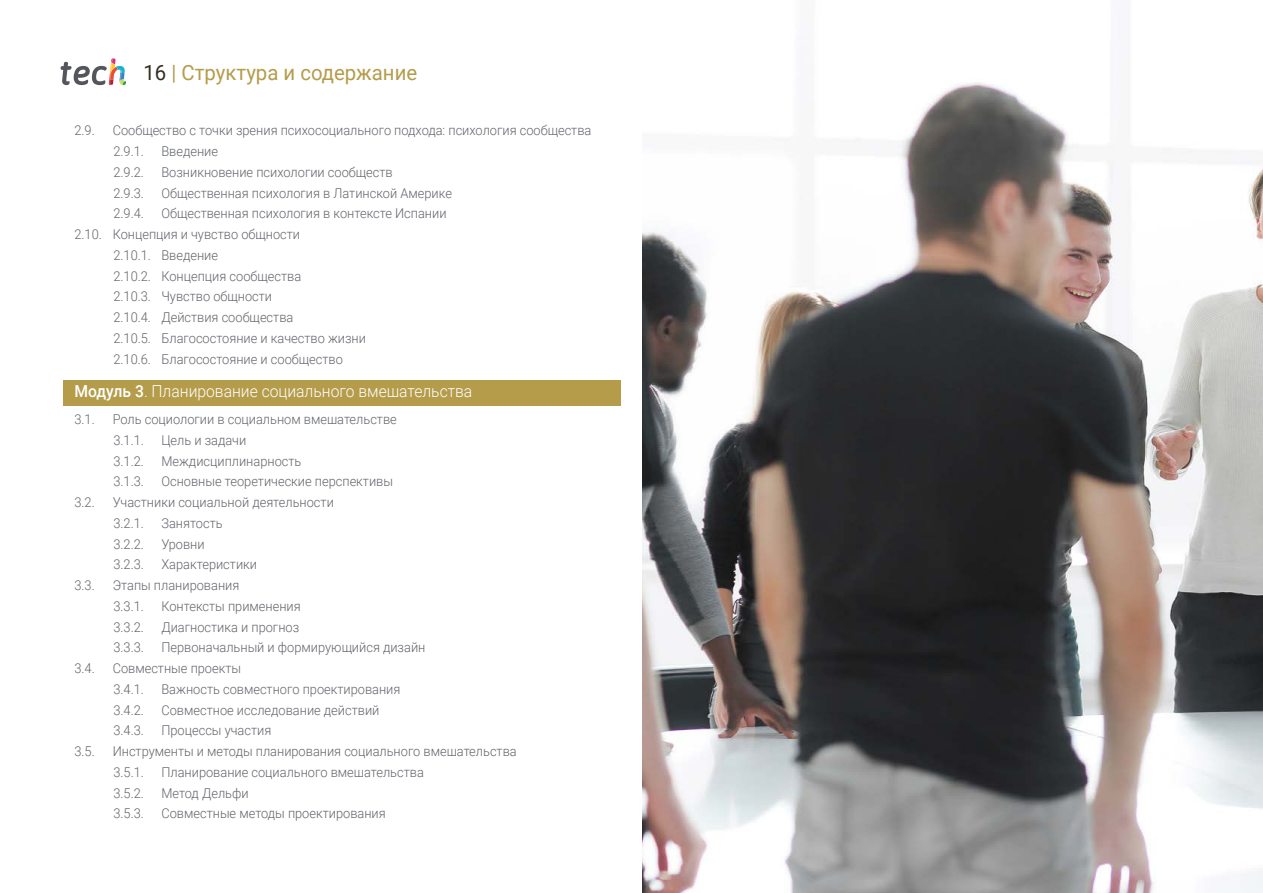
<style>
.page{position:relative;width:1263px;height:893px;background:#fff}
.page>*{position:absolute;margin:0;border:0;box-sizing:border-box;transform-origin:0 0}
.t1{font:21px "Roboto";color:#b49c4b}
.t2{font:300 16.5px "Roboto";color:#fff;scale:.95 1}
.t3{font:300 13.5px/20.7px "Roboto";color:#61646a;scale:.95 1}
.s1{color:#312e20}
.s2{font-weight:500}
</style>
<div class="page">
<svg style="left:61px;top:58px;width:65px;height:28px"></svg>
<div style="left:63px;top:380px;width:558px;height:25px;background:#b49c4b"></div>
<img style="left:642px;top:82px;width:621px;height:811px">
<h1 class="t1" style="left:144px;top:57px;width:275px"><span class="s1">16</span> | Структура и содержание</h1>
<p class="t3" style="left:74px;top:120px;width:23px">2.9.</p>
<p class="t3" style="left:113px;top:120px;width:505px">Сообщество с точки зрения психосоциального подхода: психология сообщества<br>2.9.1.</p>
<p class="t3" style="left:161px;top:141px;width:61px">Введение</p>
<p class="t3" style="left:113px;top:161px;width:34px">2.9.2.</p>
<p class="t3" style="left:161px;top:161px;width:245px">Возникновение психологии сообществ</p>
<p class="t3" style="left:113px;top:182px;width:34px">2.9.3.</p>
<p class="t3" style="left:161px;top:182px;width:307px">Общественная психология в Латинской Америке</p>
<p class="t3" style="left:113px;top:203px;width:34px">2.9.4.</p>
<p class="t3" style="left:161px;top:203px;width:302px">Общественная психология в контексте Испании</p>
<p class="t3" style="left:74px;top:224px;width:239px">2.10. Концепция и чувство общности</p>
<p class="t3" style="left:113px;top:244px;width:112px">2.10.1. Введение</p>
<p class="t3" style="left:113px;top:265px;width:199px">2.10.2. Концепция сообщества</p>
<p class="t3" style="left:113px;top:286px;width:169px">2.10.3. Чувство общности</p>
<p class="t3" style="left:113px;top:307px;width:191px">2.10.4. Действия сообщества</p>
<p class="t3" style="left:113px;top:327px;width:267px">2.10.5. Благосостояние и качество жизни</p>
<p class="t3" style="left:113px;top:348px;width:243px">2.10.6. Благосостояние и сообщество</p>
<p class="t2" style="left:74px;top:379px;width:420px"><span class="s2">Модуль 3</span>. Планирование социального вмешательства</p>
<p class="t3" style="left:74px;top:408px;width:23px">3.1.</p>
<p class="t3" style="left:113px;top:408px;width:301px">Роль социологии в социальном вмешательстве<br>3.1.1.</p>
<p class="t3" style="left:161px;top:429px;width:91px">Цель и задачи</p>
<p class="t3" style="left:113px;top:450px;width:34px">3.1.2.</p>
<p class="t3" style="left:161px;top:450px;width:149px">Междисциплинарность</p>
<p class="t3" style="left:113px;top:471px;width:34px">3.1.3.</p>
<p class="t3" style="left:161px;top:471px;width:245px">Основные теоретические перспективы</p>
<p class="t3" style="left:74px;top:491px;width:23px">3.2.</p>
<p class="t3" style="left:113px;top:491px;width:234px">Участники социальной деятельности<br>3.2.1.</p>
<p class="t3" style="left:161px;top:512px;width:66px">Занятость</p>
<p class="t3" style="left:113px;top:533px;width:34px">3.2.2.</p>
<p class="t3" style="left:161px;top:533px;width:47px">Уровни</p>
<p class="t3" style="left:113px;top:554px;width:34px">3.2.3.</p>
<p class="t3" style="left:161px;top:554px;width:102px">Характеристики</p>
<p class="t3" style="left:74px;top:574px;width:23px">3.3.</p>
<p class="t3" style="left:113px;top:574px;width:135px">Этапы планирования<br>3.3.1.</p>
<p class="t3" style="left:161px;top:595px;width:148px">Контексты применения</p>
<p class="t3" style="left:113px;top:616px;width:34px">3.3.2.</p>
<p class="t3" style="left:161px;top:616px;width:147px">Диагностика и прогноз</p>
<p class="t3" style="left:113px;top:637px;width:34px">3.3.3.</p>
<p class="t3" style="left:161px;top:637px;width:279px">Первоначальный и формирующийся дизайн</p>
<p class="t3" style="left:74px;top:657px;width:23px">3.4.</p>
<p class="t3" style="left:113px;top:657px;width:137px">Совместные проекты<br>3.4.1.</p>
<p class="t3" style="left:161px;top:678px;width:253px">Важность совместного проектирования</p>
<p class="t3" style="left:113px;top:699px;width:34px">3.4.2.</p>
<p class="t3" style="left:161px;top:699px;width:231px">Совместное исследование действий</p>
<p class="t3" style="left:113px;top:720px;width:34px">3.4.3.</p>
<p class="t3" style="left:161px;top:720px;width:117px">Процессы участия</p>
<p class="t3" style="left:74px;top:740px;width:23px">3.5.</p>
<p class="t3" style="left:113px;top:740px;width:427px">Инструменты и методы планирования социального вмешательства<br>3.5.1.</p>
<p class="t3" style="left:161px;top:761px;width:278px">Планирование социального вмешательства</p>
<p class="t3" style="left:113px;top:782px;width:34px">3.5.2.</p>
<p class="t3" style="left:161px;top:782px;width:93px">Метод Дельфи</p>
<p class="t3" style="left:113px;top:803px;width:34px">3.5.3.</p>
<p class="t3" style="left:161px;top:803px;width:238px">Совместные методы проектирования</p>
</div>
